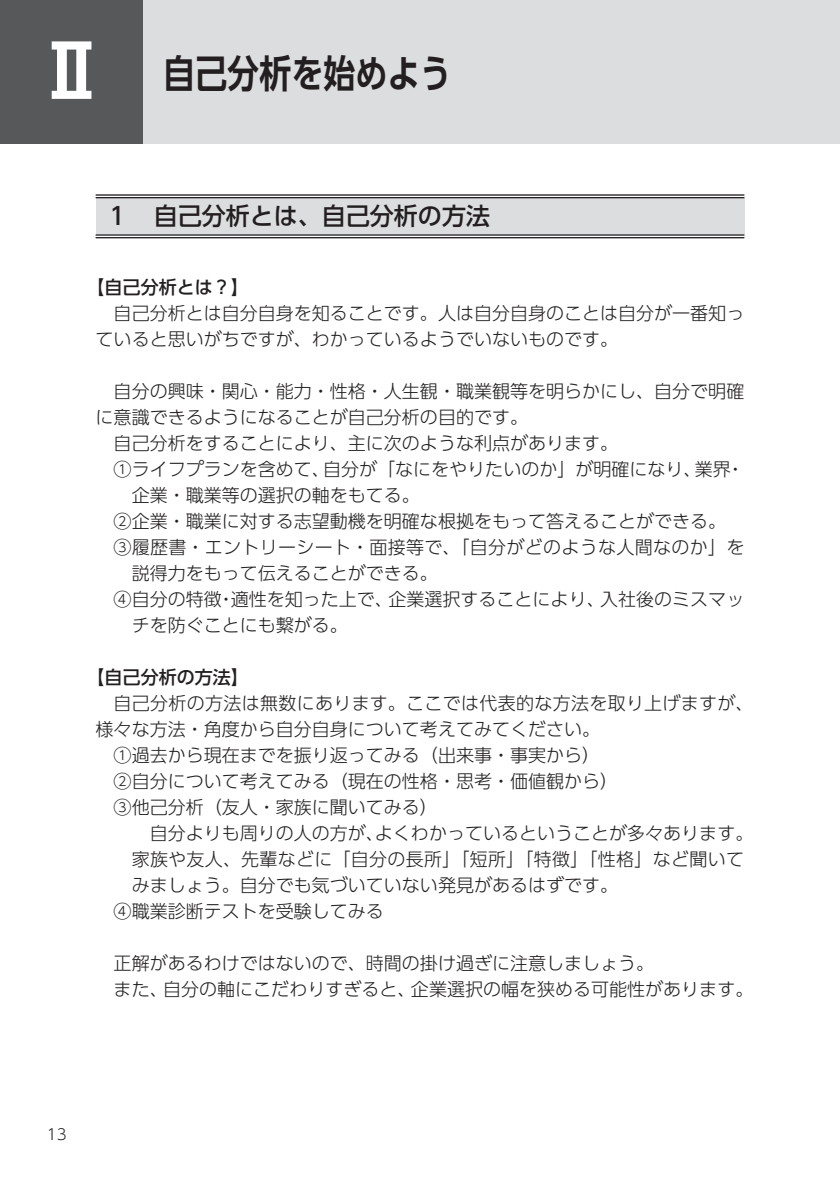
<style>
.page{position:relative;width:840px;height:1191px;background:#fff}
.page>*{position:absolute;margin:0;border:0;box-sizing:border-box;transform-origin:0 0}
.t1{font:700 38.4px "UD Shin Go Pro De";color:#231f20;scale:.83 1}
.t2{font:500 24px "UD Shin Go Pro";color:#231f20}
.t3{font:300 18px/26px "UD Shin Go Pro";color:#231f20}
.t4{font:500 18px "UD Shin Go Pro";color:#231f20}
.t5{font:300 15px "UD Shin Go Pro";color:#231f20}
.s1{font-size:72px;color:#fff}
</style>
<div class="page">
<hr style="left:839px;top:0;width:1px;height:143px;background:#dcdddf">
<div style="left:96px;top:196px;width:648px;height:40px;background:#dcdddf"></div>
<hr style="left:96px;top:194px;width:648px;height:4px;background:#fff">
<hr style="left:96px;top:194px;width:648px;height:2px;background:#231f20">
<hr style="left:96px;top:197px;width:648px;height:1px;background:#231f20">
<hr style="left:96px;top:234px;width:648px;height:2px;background:#231f20">
<hr style="left:96px;top:237px;width:648px;height:1px;background:#231f20">
<div style="left:0;top:0;width:143px;height:143px;background:#57585a"></div>
<div style="left:143px;top:0;width:696px;height:143px;background:#dcdddf"></div>
<h1 class="t1" style="left:35px;top:42px;width:502px"><span class="s1">Ⅱ</span> 自己分析を始めよう</h1>
<h2 class="t2" style="left:106px;top:197px;width:385px">１　自己分析とは、自己分析の方法</h2>
<p class="t4" style="left:87px;top:273px;width:163px">【自己分析とは？】</p>
<p class="t3" style="left:96px;top:300px;width:649px;text-indent:18px">自己分析とは自分自身を知ることです。人は自分自身のことは自分が一番知っていると思いがちですが、わかっているようでいないものです。</p>
<p class="t3" style="left:114px;top:378px;width:631px">自分の興味・関心・能力・性格・人生観・職業観等を明らかにし、自分で明確</p>
<p class="t3" style="left:96px;top:404px;width:433px">に意識できるようになることが自己分析の目的です。</p>
<p class="t3" style="left:114px;top:430px;width:505px">自己分析をすることにより、主に次のような利点があります。</p>
<p class="t3" style="left:114px;top:456px;width:631px">①ライフプランを含めて、自分が「なにをやりたいのか」が明確になり、業界・</p>
<p class="t3" style="left:132px;top:482px;width:289px">企業・職業等の選択の軸をもてる。</p>
<p class="t3" style="left:114px;top:508px;width:613px">②企業・職業に対する志望動機を明確な根拠をもって答えることができる。</p>
<p class="t3" style="left:114px;top:534px;width:632px">③履歴書・エントリーシート・面接等で、「自分がどのような人間なのか」を</p>
<p class="t3" style="left:132px;top:560px;width:307px">説得力をもって伝えることができる。</p>
<p class="t3" style="left:114px;top:586px;width:631px">④自分の特徴・適性を知った上で、企業選択することにより、入社後のミスマッ</p>
<p class="t3" style="left:132px;top:612px;width:217px">チを防ぐことにも繋がる。</p>
<p class="t4" style="left:87px;top:663px;width:163px">【自己分析の方法】</p>
<p class="t3" style="left:114px;top:690px;width:641px">自己分析の方法は無数にあります。ここでは代表的な方法を取り上げますが、</p>
<p class="t3" style="left:96px;top:716px;width:505px">様々な方法・角度から自分自身について考えてみてください。</p>
<p class="t3" style="left:114px;top:742px;width:487px">①過去から現在までを振り返ってみる（出来事・事実から）</p>
<p class="t3" style="left:114px;top:768px;width:505px">②自分について考えてみる（現在の性格・思考・価値観から）</p>
<p class="t3" style="left:114px;top:794px;width:325px">③他己分析（友人・家族に聞いてみる）</p>
<p class="t3" style="left:150px;top:820px;width:604px">自分よりも周りの人の方が、よくわかっているということが多々あります。</p>
<p class="t3" style="left:132px;top:845px;width:613px">家族や友人、先輩などに「自分の長所」「短所」「特徴」「性格」など聞いて</p>
<p class="t3" style="left:132px;top:871px;width:487px">みましょう。自分でも気づいていない発見があるはずです。</p>
<p class="t3" style="left:114px;top:897px;width:271px">④職業診断テストを受験してみる</p>
<p class="t3" style="left:114px;top:949px;width:640px">正解があるわけではないので、時間の掛け過ぎに注意しましょう。<br>また、自分の軸にこだわりすぎると、企業選択の幅を狭める可能性があります。</p>
<p class="t5" style="left:47px;top:1122px;width:21px">13</p>
</div>
